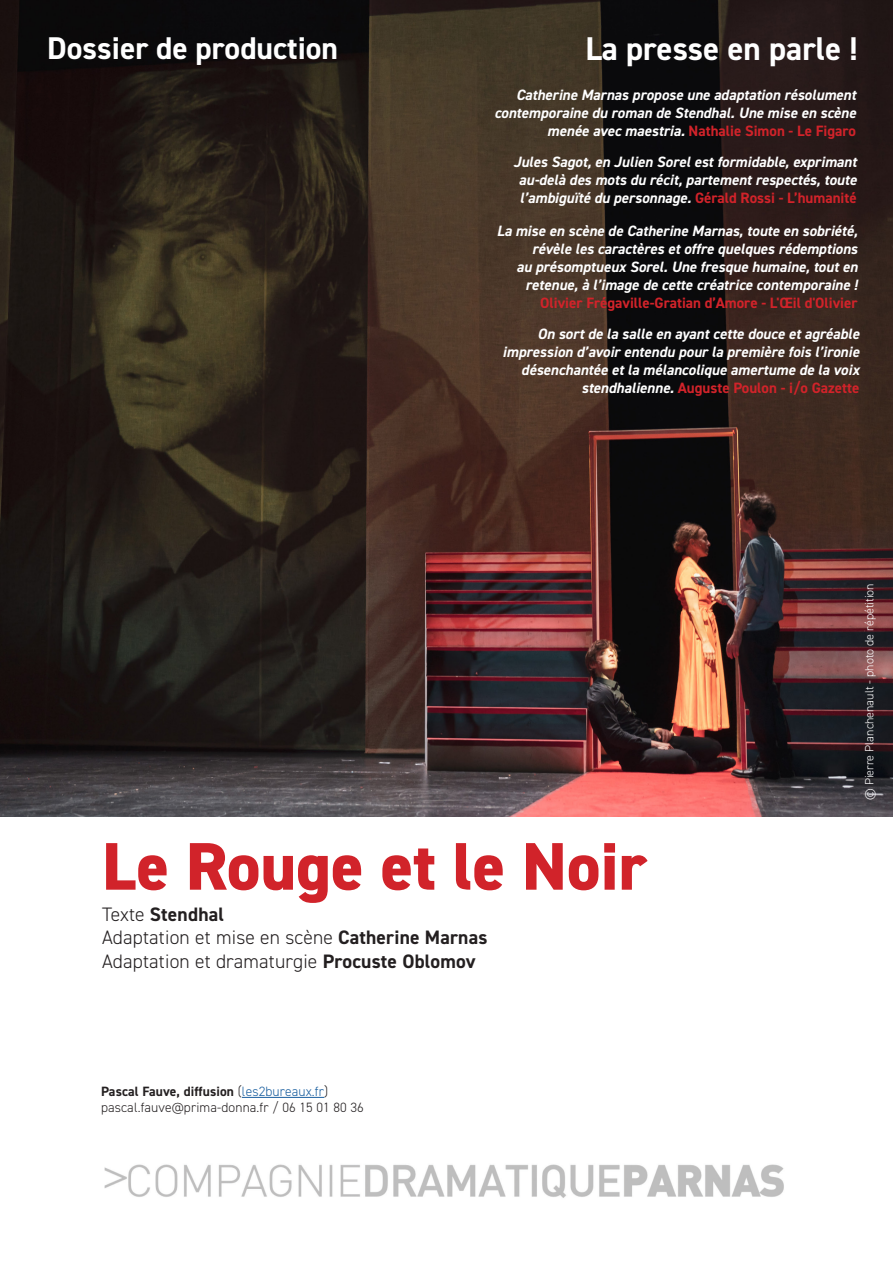
<style>
.page{position:relative;width:893px;height:1263px;background:#fff}
.page>*{position:absolute;margin:0;border:0;box-sizing:border-box;transform-origin:0 0}
.t1{font:800 67.5px "DIN2014";color:#d1232a}
.t2{font:700 33px "DIN2014";color:#fff}
.t3{font:700 31.5px "DIN2014";color:#fff}
.t4{font:300 19.5px "DIN2014";letter-spacing:.01em;color:#231f20}
.t5{font:700 19.5px "DIN2014";letter-spacing:.01em;color:#231f20}
.t6{font:italic 700 15px/18px "DIN2014";color:#fff;text-align:right}
.t7{font:300 13.5px "DIN2014";letter-spacing:.01em;color:#231f20}
.t8{font:700 13.5px "DIN2014";letter-spacing:.01em;color:#231f20}
.t9{font:300 12px "DIN2014";color:#fff}
.s1{font-style:normal;color:#d1232a}
.s2{font-weight:300}
.s3{font-weight:700}
.s4{font-weight:300;color:#175d9e}
</style>
<div class="page">
<img style="left:0;top:0;width:893px;height:816px">
<hr style="left:242px;top:1097px;width:82px;height:1px;background:#175d9e">
<img style="left:104px;top:1164px;width:680px;height:34px">
<p class="t3" style="left:47px;top:27px;width:292px">Dossier de production</p>
<p class="t2" style="left:585px;top:26px;width:274px">La presse en parle !</p>
<p class="t6" style="left:494px;top:85px;width:363px">Catherine Marnas propose une adaptation résolument contemporaine du roman de Stendhal. Une mise en scène menée avec maestria. <span class="s1">Nathalie Simon - Le Figaro</span></p>
<p class="t6" style="left:513px;top:153px;width:345px;text-align:center">Jules Sagot, en Julien Sorel est formidable, exprimant au-delà des mots du récit, partement respectés, toute l’ambiguïté du personnage. <span class="s1">Gérald Rossi - L’humanité</span></p>
<p class="t6" style="left:497px;top:221px;width:362px">La mise en scène de Catherine Marnas, toute en sobriété, révèle les caractères et offre quelques rédemptions<br>au présomptueux Sorel. Une fresque humaine, tout en retenue, à l’image de cette créatrice contemporaine !<br><span class="s1">Olivier Frégaville-Gratian d’Amore - L'Œil d'Olivier</span></p>
<p class="t6" style="left:503px;top:325px;width:358px">On sort de la salle en ayant cette douce et agréable impression d’avoir entendu pour la première fois l’ironie désenchantée et la mélancolique amertume de la voix stendhalienne. <span class="s1">Auguste Poulon - i/o Gazette</span></p>
<p class="t9" style="left:862px;top:800px;width:218px;rotate:-90deg">© Pierre Planchenault - photo de répétition</p>
<p class="t1" style="left:102px;top:821px;width:546px">Le Rouge et le Noir</p>
<p class="t5" style="left:102px;top:901px;width:123px"><span class="s2">Texte</span> Stendhal</p>
<p class="t4" style="left:102px;top:926px;width:387px">Adaptation et mise en scène <span class="s3">Catherine Marnas</span></p>
<p class="t4" style="left:102px;top:949px;width:375px">Adaptation et dramaturgie <span class="s3">Procuste Oblomov</span></p>
<p class="t8" style="left:101px;top:1082px;width:229px">Pascal Fauve, diffusion <span class="s2">(</span><span class="s4">les2bureaux.fr</span><span class="s2">)</span></p>
<p class="t7" style="left:101px;top:1099px;width:264px">pascal.fauve@prima-donna.fr / 06 15 01 80 36</p>
</div>
